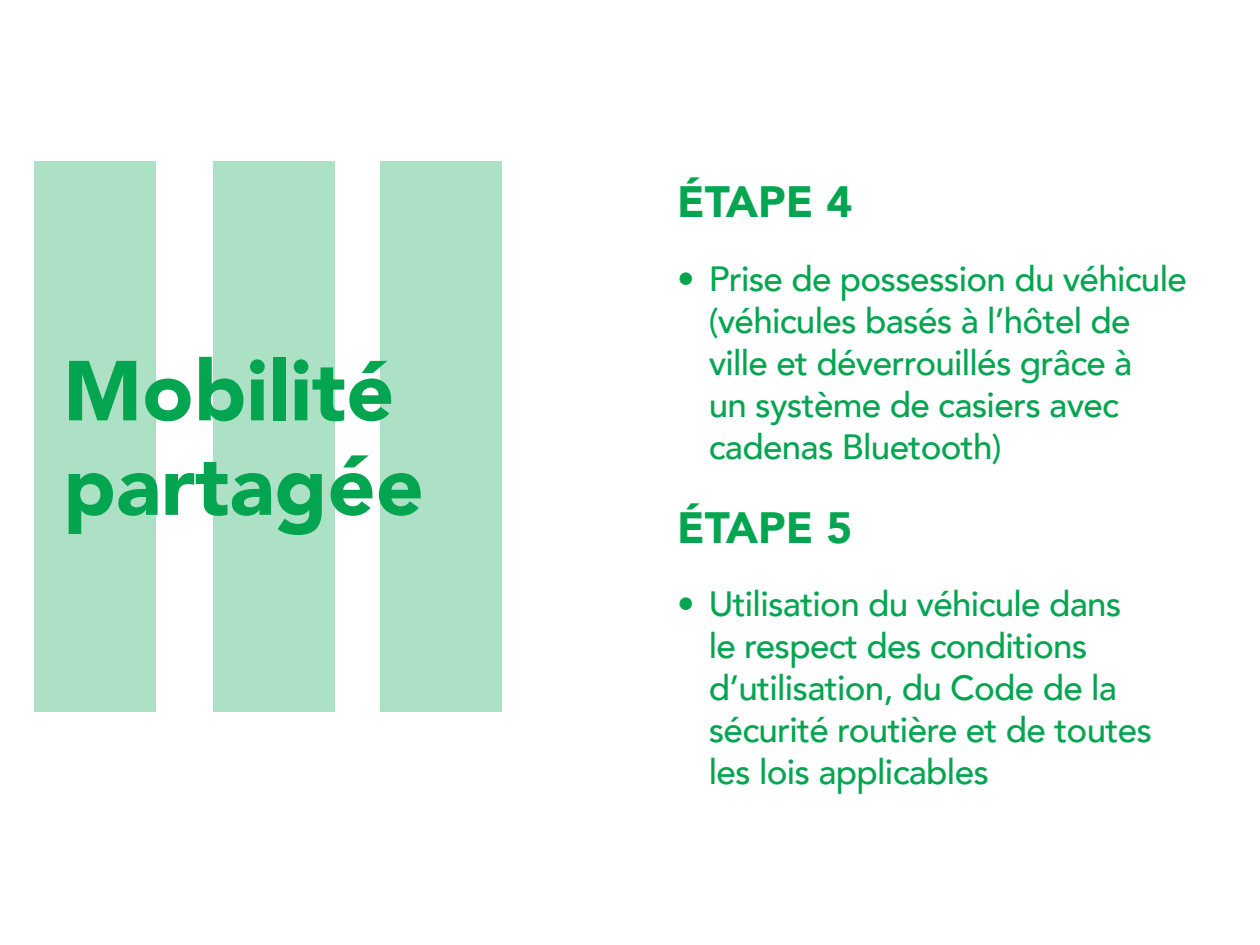
<style>
.page{position:relative;width:1260px;height:945px;background:#fff}
.page>*{position:absolute;margin:0;border:0;box-sizing:border-box;transform-origin:0 0}
.t1{font:900 84px/94.5px "Avenir";color:#04a550}
.t2{font:900 43.75px "Avenir";color:#04a550}
.t3{font:500 35px/42px "Avenir";letter-spacing:-.02em;color:#04a550}
</style>
<div class="page">
<div style="left:34px;top:161px;width:121px;height:550px;background:#ace1c5"></div>
<div style="left:213px;top:161px;width:121px;height:550px;background:#ace1c5"></div>
<div style="left:381px;top:161px;width:121px;height:550px;background:#ace1c5"></div>
<h1 class="t1" style="left:63px;top:342px;width:362px">Mobilité partagée</h1>
<p class="t2" style="left:677px;top:164px;width:177px">ÉTAPE 4</p>
<p class="t3" style="left:709px;top:255px;width:480px;text-indent:-32px">• Prise de possession du véhicule (véhicules basés à l’hôtel de ville et déverrouillés grâce à<br>un système de casiers avec cadenas Bluetooth)</p>
<p class="t2" style="left:677px;top:490px;width:177px">ÉTAPE 5</p>
<p class="t3" style="left:709px;top:581px;width:445px;text-indent:-32px">• Utilisation du véhicule dans le respect des conditions d’utilisation, du Code de la sécurité routière et de toutes les lois applicables</p>
</div>
